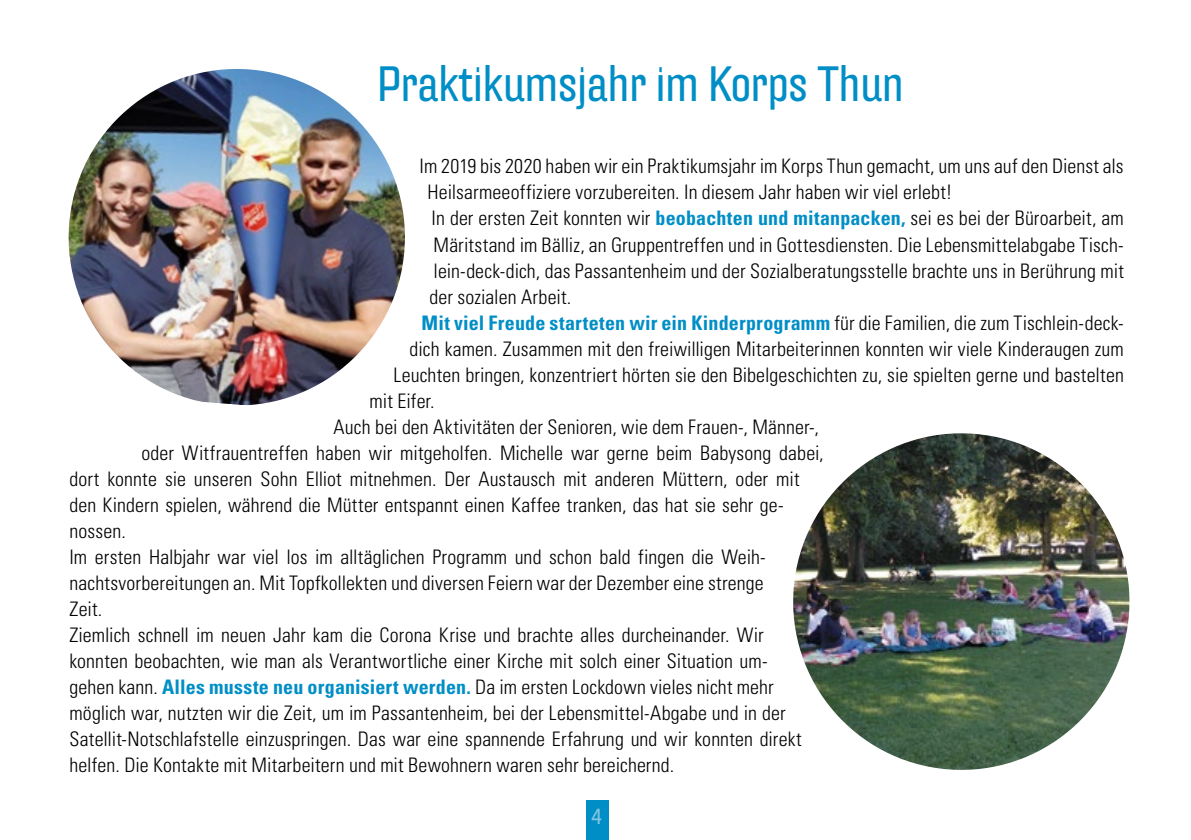
<style>
.page{position:relative;width:1191px;height:840px;background:#fff}
.page>*{position:absolute;margin:0;border:0;box-sizing:border-box;transform-origin:0 0}
.t1{font:48px "Hydra OT Extd";color:#008ec6}
.t2{font:22px "Hydra OT Extd";color:#81c5e2}
.t3{font:300 condensed 20px "Univers LT Std";letter-spacing:.005em;color:#000}
.t4{font:700 condensed 20px "Univers LT Std";letter-spacing:.01em;color:#008ec6}
.s1{font-weight:700;color:#008ec6}
.s2{font-weight:300;color:#000}
</style>
<div class="page">
<div style="left:585px;top:800px;width:23px;height:39px;background:#008ec6"></div>
<img style="left:68px;top:69px;width:337px;height:337px">
<img style="left:793px;top:433px;width:337px;height:337px">
<h1 class="t1" style="left:377px;top:56px;width:527px">Praktikumsjahr im Korps Thun</h1>
<p class="t3" style="left:419px;top:154px;width:705px">Im 2019 bis 2020 haben wir ein Praktikumsjahr im Korps Thun gemacht, um uns auf den Dienst als</p>
<p class="t3" style="left:427px;top:180px;width:526px">Heilsarmeeoffiziere vorzubereiten. In diesem Jahr haben wir viel erlebt!</p>
<p class="t3" style="left:431px;top:206px;width:694px">In der ersten Zeit konnten wir <span class="s1">beobachten und mitanpacken,</span> sei es bei der Büroarbeit, am</p>
<p class="t3" style="left:433px;top:232px;width:691px">Märitstand im Bälliz, an Gruppentreffen und in Gottesdiensten. Die Lebensmittelabgabe Tisch-</p>
<p class="t3" style="left:433px;top:258px;width:692px">lein-deck-dich, das Passantenheim und der Sozialberatungsstelle brachte uns in Berührung mit</p>
<p class="t3" style="left:429px;top:284px;width:143px">der sozialen Arbeit.</p>
<p class="t4" style="left:421px;top:310px;width:703px">Mit viel Freude starteten wir ein Kinderprogramm <span class="s2">für die Familien, die zum Tischlein-deck-</span></p>
<p class="t3" style="left:409px;top:336px;width:716px">dich kamen. Zusammen mit den freiwilligen Mitarbeiterinnen konnten wir viele Kinderaugen zum</p>
<p class="t3" style="left:393px;top:362px;width:732px">Leuchten bringen, konzentriert hörten sie den Bibelgeschichten zu, sie spielten gerne und bastelten</p>
<p class="t3" style="left:369px;top:388px;width:67px">mit Eifer.</p>
<p class="t3" style="left:333px;top:414px;width:487px">Auch bei den Aktivitäten der Senioren, wie dem Frauen-, Männer-,</p>
<p class="t3" style="left:141px;top:440px;width:683px">oder Witfrauentreffen haben wir mitgeholfen. Michelle war gerne beim Babysong dabei,</p>
<p class="t3" style="left:69px;top:466px;width:731px">dort konnte sie unseren Sohn Elliot mitnehmen. Der Austausch mit anderen Müttern, oder mit</p>
<p class="t3" style="left:69px;top:492px;width:715px">den Kindern spielen, während die Mütter entspannt einen Kaffee tranken, das hat sie sehr ge-</p>
<p class="t3" style="left:69px;top:518px;width:58px">nossen.</p>
<p class="t3" style="left:69px;top:544px;width:698px">Im ersten Halbjahr war viel los im alltäglichen Programm und schon bald fingen die Weih-</p>
<p class="t3" style="left:69px;top:570px;width:696px">nachtsvorbereitungen an. Mit Topfkollekten und diversen Feiern war der Dezember eine strenge</p>
<p class="t3" style="left:69px;top:596px;width:34px">Zeit.</p>
<p class="t3" style="left:69px;top:622px;width:696px">Ziemlich schnell im neuen Jahr kam die Corona Krise und brachte alles durcheinander. Wir</p>
<p class="t3" style="left:69px;top:648px;width:700px">konnten beobachten, wie man als Verantwortliche einer Kirche mit solch einer Situation um-</p>
<p class="t3" style="left:69px;top:674px;width:705px">gehen kann. <span class="s1">Alles musste neu organisiert werden.</span> Da im ersten Lockdown vieles nicht mehr</p>
<p class="t3" style="left:69px;top:700px;width:717px">möglich war, nutzten wir die Zeit, um im Passantenheim, bei der Lebensmittel-Abgabe und in der</p>
<p class="t3" style="left:69px;top:726px;width:734px">Satellit-Notschlafstelle einzuspringen. Das war eine spannende Erfahrung und wir konnten direkt</p>
<p class="t3" style="left:69px;top:752px;width:606px">helfen. Die Kontakte mit Mitarbeitern und mit Bewohnern waren sehr bereichernd.</p>
<p class="t2" style="left:591px;top:802px;width:12px">4</p>
</div>
